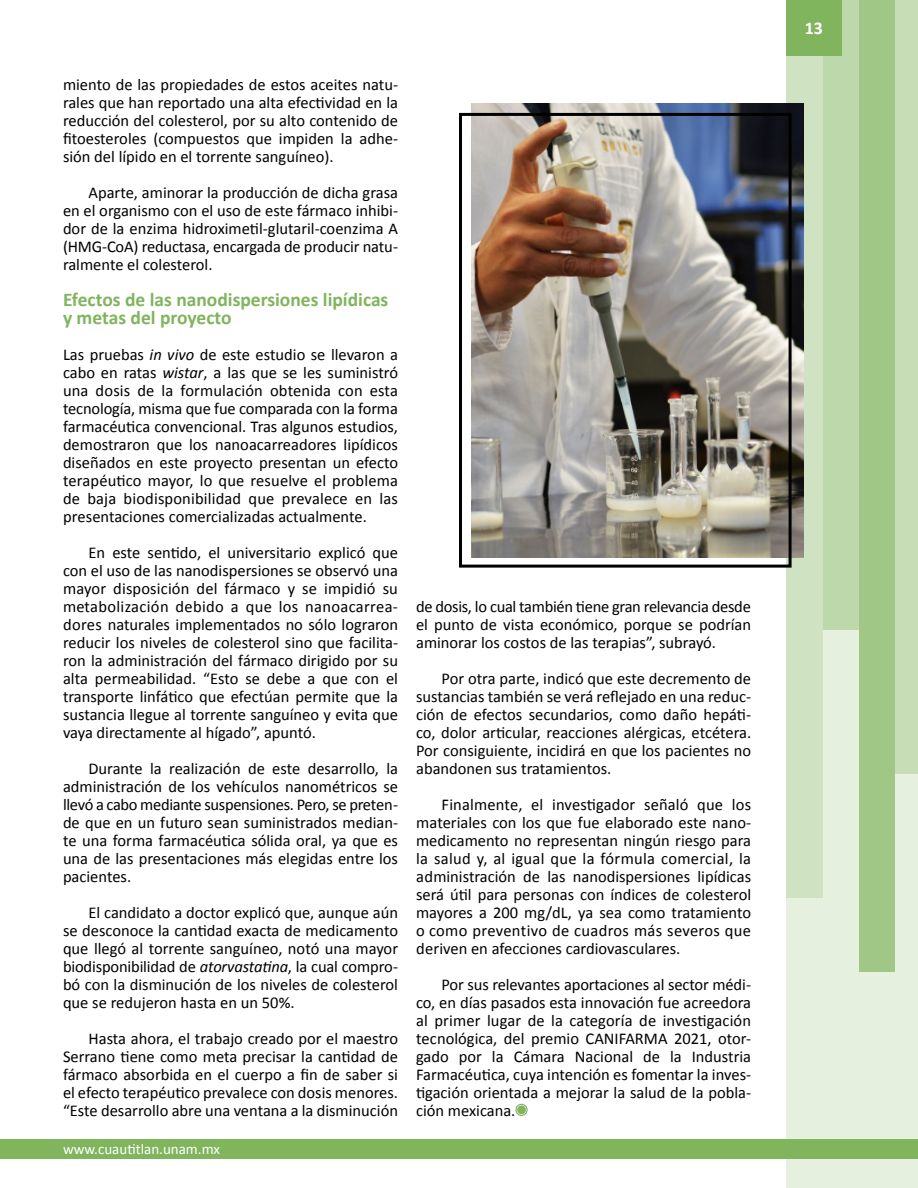
<style>
.page{position:relative;width:918px;height:1188px;background:#fff}
.page>*{position:absolute;margin:0;border:0;box-sizing:border-box;transform-origin:0 0}
.t1{font:700 19.5px/18px "Calibri";color:#80b45d}
.t2{font:700 18px "Calibri";color:#fff}
.t3{font:16.5px/18px "Calibri";color:#000;text-align:justify}
.t4{font:15px "Calibri";color:#fff}
.s1{font-style:italic}
</style>
<div class="page">
<div style="left:786px;top:0;width:132px;height:1188px;background:#e6f0df"></div>
<div style="left:787px;top:0;width:36px;height:897px;background:#cfe2c2"></div>
<div style="left:823px;top:0;width:36px;height:630px;background:#bdd8ab"></div>
<div style="left:859px;top:0;width:36px;height:972px;background:#a0c786"></div>
<div style="left:895px;top:0;width:23px;height:774px;background:#c6ddb6"></div>
<img style="left:472px;top:103px;width:331px;height:455px">
<div style="left:459px;top:113px;width:333px;height:455px;border:3px solid #000"></div>
<svg style="left:515px;top:1104px;width:13px;height:12px"></svg>
<div style="left:786px;top:0;width:55px;height:55px;background:#80b45d"></div>
<div style="left:0;top:1139px;width:918px;height:19px;background:#80b45d"></div>
<p class="t3" style="left:63px;top:76px;width:337px">miento de las propiedades de estos aceites natu&shy;rales que han reportado una alta efectividad en la reducción del colesterol, por su alto contenido de fitoesteroles (compuestos que impiden la adhe&shy;sión del lípido en el torrente sanguíneo).</p>
<p class="t3" style="left:63px;top:184px;width:337px;text-indent:26px">Aparte, aminorar la producción de dicha grasa en el organismo con el uso de este fármaco inhibi&shy;dor de la enzima hidroximetil-glutaril-coenzima A (HMG-CoA) reductasa, encargada de producir natu&shy;ralmente el colesterol.</p>
<p class="t1" style="left:63px;top:291px;width:327px">Efectos de las nanodispersiones lipídicas y metas del proyecto</p>
<p class="t3" style="left:63px;top:346px;width:337px">Las pruebas <span class="s1">in vivo</span> de este estudio se llevaron a cabo en ratas <span class="s1">wistar</span>, a las que se les suministró una dosis de la formulación obtenida con esta tecnología, misma que fue comparada con la forma farmacéutica convencional. Tras algunos estudios, demostraron que los nanoacarreadores lipídicos diseñados en este proyecto presentan un efecto terapéutico mayor, lo que resuelve el problema de baja biodisponibilidad que prevalece en las presentaciones comercializadas actualmente.</p>
<p class="t3" style="left:63px;top:544px;width:337px;text-indent:26px">En este sentido, el universitario explicó que con el uso de las nanodispersiones se observó una mayor disposición del fármaco y se impidió su metabolización debido a que los nanoacarrea&shy;dores naturales implementados no sólo lograron reducir los niveles de colesterol sino que facilita&shy;ron la administración del fármaco dirigido por su alta permeabilidad. “Esto se debe a que con el transporte linfático que efectúan permite que la sustancia llegue al torrente sanguíneo y evita que vaya directamente al hígado”, apuntó.</p>
<p class="t3" style="left:63px;top:760px;width:337px;text-indent:26px">Durante la realización de este desarrollo, la administración de los vehículos nanométricos se llevó a cabo mediante suspensiones. Pero, se preten&shy;de que en un futuro sean suministrados median&shy;te una forma farmacéutica sólida oral, ya que es una de las presentaciones más elegidas entre los pacientes.</p>
<p class="t3" style="left:63px;top:904px;width:337px;text-indent:26px">El candidato a doctor explicó que, aunque aún se desconoce la cantidad exacta de medicamento que llegó al torrente sanguíneo, notó una mayor biodisponibilidad de <span class="s1">atorvastatina</span>, la cual compro&shy;bó con la disminución de los niveles de colesterol que se redujeron hasta en un 50%.</p>
<p class="t3" style="left:63px;top:1030px;width:337px;text-indent:26px">Hasta ahora, el trabajo creado por el maestro Serrano tiene como meta precisar la cantidad de fármaco absorbida en el cuerpo a fin de saber si el efecto terapéutico prevalece con dosis menores. “Este desarrollo abre una ventana a la disminución</p>
<p class="t4" style="left:63px;top:1140px;width:159px">www.cuautitlan.unam.mx</p>
<p class="t3" style="left:416px;top:598px;width:337px">de dosis, lo cual también tiene gran relevancia desde el punto de vista económico, porque se podrían aminorar los costos de las terapias”, subrayó.</p>
<p class="t3" style="left:416px;top:670px;width:337px;text-indent:26px">Por otra parte, indicó que este decremento de sustancias también se verá reflejado en una reduc&shy;ción de efectos secundarios, como daño hepáti&shy;co, dolor articular, reacciones alérgicas, etcétera.<br>Por consiguiente, incidirá en que los pacientes no abandonen sus tratamientos.</p>
<p class="t3" style="left:416px;top:796px;width:337px;text-indent:26px">Finalmente, el investigador señaló que los materiales con los que fue elaborado este nano&shy;medicamento no representan ningún riesgo para la salud y, al igual que la fórmula comercial, la administración de las nanodispersiones lipídicas será útil para personas con índices de colesterol mayores a 200 mg/dL, ya sea como tratamiento o como preventivo de cuadros más severos que deriven en afecciones cardiovasculares.</p>
<p class="t3" style="left:416px;top:976px;width:337px;text-indent:26px">Por sus relevantes aportaciones al sector médi&shy;co, en días pasados esta innovación fue acreedora al primer lugar de la categoría de investigación tecnológica, del premio CANIFARMA 2021, otor&shy;gado por la Cámara Nacional de la Industria Farmacéutica, cuya intención es fomentar la inves&shy;tigación orientada a mejorar la salud de la pobla&shy;ción mexicana.</p>
<p class="t2" style="left:805px;top:16px;width:20px">13</p>
</div>
